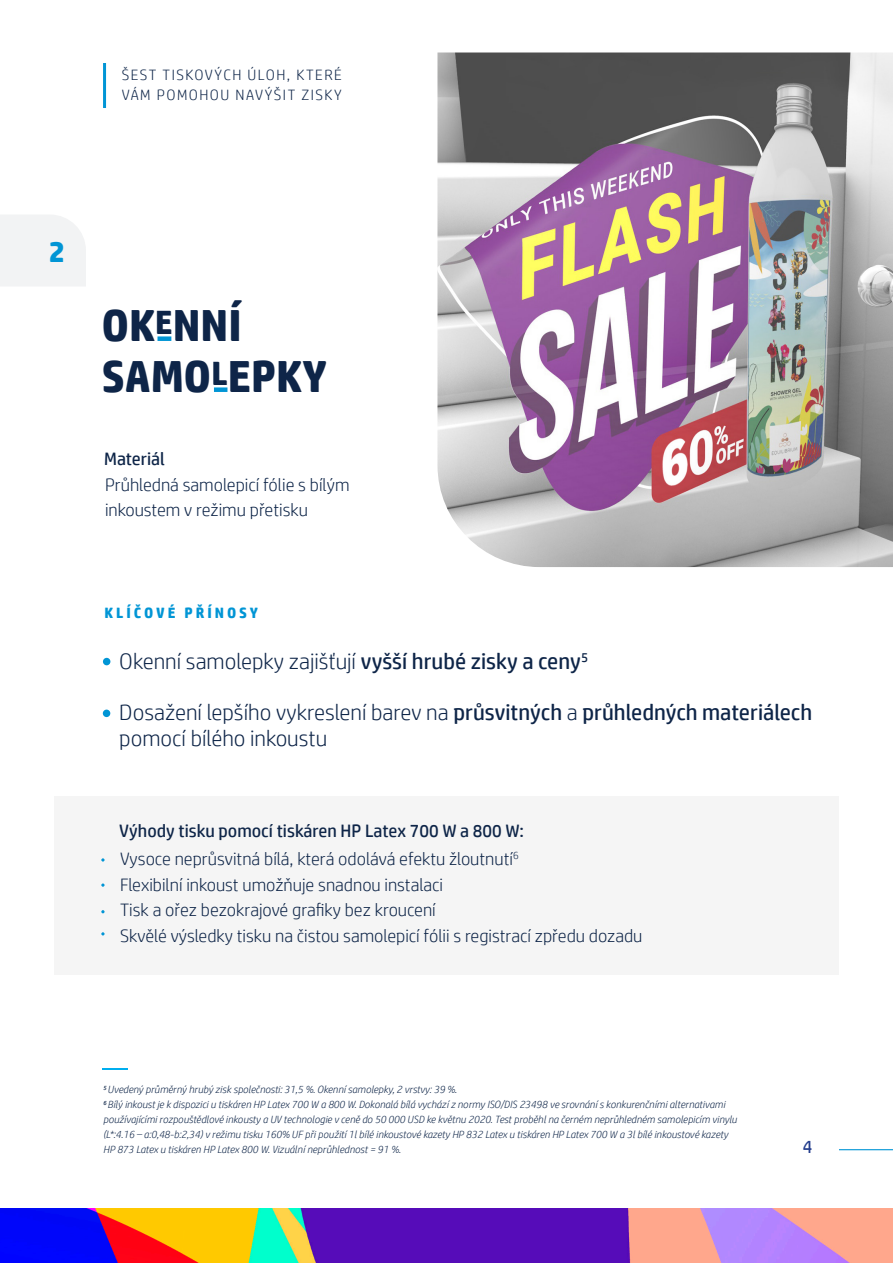
<style>
.page{position:relative;width:893px;height:1263px;background:#fff}
.page>*{position:absolute;margin:0;border:0;box-sizing:border-box;transform-origin:0 0}
.t1{font:700 45px/51px "HP Simplified";color:#0e2548}
.t2{font:700 30px "HP Simplified";color:#0195d5}
.t3{font:300 22.5px/25.5px "HP Simplified";color:#0e2548}
.t4{font:300 18px/25.5px "HP Simplified";color:#0e2548}
.t5{font:18px "HP Simplified";color:#0e2548}
.t6{font:18px "HP Simplified";color:#253f8e}
.t7{font:300 15px/19.5px "HP Simplified";letter-spacing:.1em;color:#0e2548}
.t8{font:700 15px "HP Simplified";letter-spacing:.2em;color:#0195d5}
.t9{font:italic 300 10.5px/15px "HP Simplified";color:#0e2548}
.s1{font-weight:400}
</style>
<div class="page">
<hr style="left:103px;top:63px;width:3px;height:45px;background:#0195d5">
<hr style="left:103px;top:1068px;width:25px;height:2px;background:#00aeef">
<div style="left:0;top:215px;width:86px;height:71px;background:#f2f3f4"></div>
<div style="left:54px;top:796px;width:785px;height:179px;background:#f5f5f5"></div>
<img style="left:0;top:1209px;width:893px;height:54px">
<hr style="left:839px;top:1149px;width:54px;height:1px;background:#0195d5">
<div style="left:214px;top:387px;width:13px;height:5px;background:#0195d5"></div>
<div style="left:158px;top:336px;width:13px;height:5px;background:#0195d5"></div>
<img style="left:437px;top:52px;width:456px;height:515px">
<div style="left:103px;top:710px;width:7px;height:7px;background:#0195d5;border-radius:50%"></div>
<svg style="left:101px;top:883px;width:4px;height:4px"></svg>
<svg style="left:101px;top:910px;width:4px;height:3px"></svg>
<div style="left:103px;top:658px;width:7px;height:7px;background:#0195d5;border-radius:50%"></div>
<p class="t7" style="left:122px;top:65px;width:222px">ŠEST TISKOVÝCH ÚLOH, KTERÉ<br>VÁM POMOHOU NAVÝŠIT ZISKY</p>
<p class="t2" style="left:49px;top:234px;width:18px">2</p>
<p class="t1" style="left:101px;top:299px;width:227px">OK<sup>E</sup>NNÍ<br>SAMO<sup>L</sup>EPKY</p>
<p class="t5" style="left:104px;top:447px;width:62px">Materiál</p>
<p class="t4" style="left:105px;top:471px;width:246px">Průhledná samolepicí fólie s bílým inkoustem v režimu přetisku</p>
<p class="t8" style="left:105px;top:604px;width:155px">KLÍČOVÉ PŘÍNOSY</p>
<p class="t3" style="left:119px;top:648px;width:470px">Okenní samolepky zajišťují <span class="s1">vyšší hrubé zisky a ceny</span><sup>5</sup></p>
<p class="t3" style="left:119px;top:699px;width:694px">Dosažení lepšího vykreslení barev na <span class="s1">průsvitných</span> a <span class="s1">průhledných materiálech </span>pomocí bílého inkoustu</p>
<p class="t5" style="left:119px;top:819px;width:406px">Výhody tisku pomocí tiskáren HP Latex 700 W a 800 W:</p>
<p class="t4" style="left:120px;top:846px;width:400px">Vysoce neprůsvitná bílá, která odolává efektu žloutnutí<sup>6</sup></p>
<p class="t4" style="left:120px;top:871px;width:325px">Flexibilní inkoust umožňuje snadnou instalaci</p>
<p class="t4" style="left:120px;top:897px;width:317px">Tisk a ořez bezokrajové grafiky bez kroucení</p>
<p class="t4" style="left:120px;top:922px;width:524px">Skvělé výsledky tisku na čistou samolepicí fólii s registrací zpředu dozadu</p>
<p class="t9" style="left:103px;top:1082px;width:355px"><sup>5</sup> Uvedený průměrný hrubý zisk společnosti: 31,5 %. Okenní samolepky, 2 vrstvy: 39 %.</p>
<p class="t9" style="left:103px;top:1097px;width:635px"><sup>6</sup> Bílý inkoust je k dispozici u tiskáren HP Latex 700 W a 800 W. Dokonalá bílá vychází z normy ISO/DIS 23498 ve srovnání s konkurenčními alternativami používajícími rozpouštědlové inkousty a UV technologie v ceně do 50 000 USD ke květnu 2020. Test proběhl na černém neprůhledném samolepicím vinylu (L*:4.16 – a:0,48-b:2,34) v režimu tisku 160% UF při použití 1l bílé inkoustové kazety HP 832 Latex u tiskáren HP Latex 700 W a 3l bílé inkoustové kazety HP 873 Latex u tiskáren HP Latex 800 W. Vizuální neprůhlednost = 91 %.</p>
<p class="t6" style="left:803px;top:1135px;width:11px">4</p>
</div>
